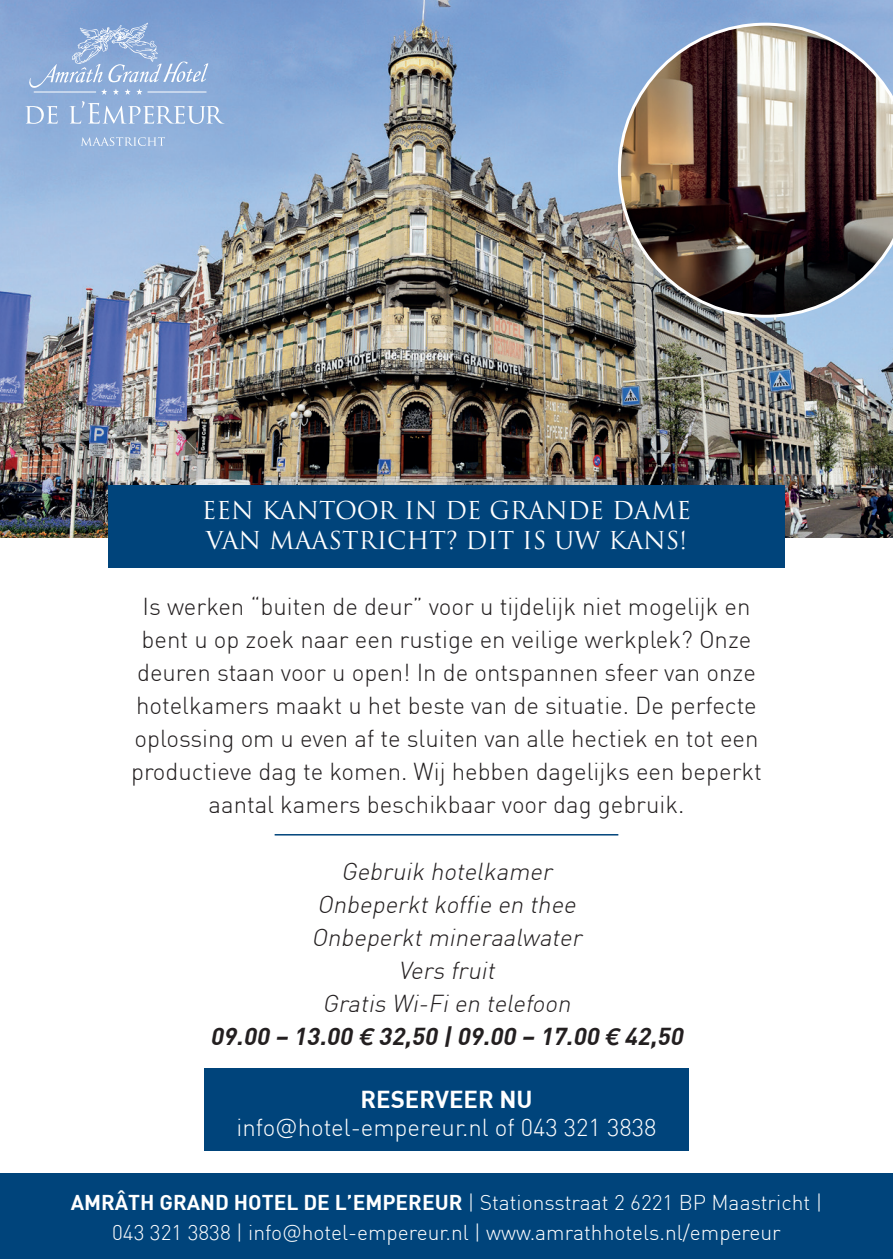
<style>
.page{position:relative;width:893px;height:1259px;background:#fff}
.page>*{position:absolute;margin:0;border:0;box-sizing:border-box;transform-origin:0 0}
.t1{font:300 24px/33px "DIN";color:#231f20;text-align:center}
.t2{font:italic 300 24px/33px "DIN";color:#231f20;text-align:center}
.t3{font:24px/30px "Trajan Pro";color:#fff}
.t4{font:italic 24px "DIN Bold";color:#231f20}
.t5{font:300 24px "DIN";color:#fff}
.t6{font:24px "DIN Bold";color:#fff}
.t7{font:300 21px/30px "DIN";color:#fff;text-align:center}
.s1{font-family:"Akkurat";font-weight:700}
.s2{font-family:"Akkurat"}
.s3{font-family:"DIN Bold";font-weight:400}
</style>
<div class="page">
<div style="left:204px;top:1068px;width:485px;height:83px;background:#00447b"></div>
<img style="left:0;top:0;width:893px;height:537px">
<div style="left:0;top:1174px;width:893px;height:85px;background:#00447b"></div>
<div style="left:108px;top:485px;width:677px;height:83px;background:#00447b"></div>
<svg style="left:26px;top:106px;width:32px;height:18px"></svg>
<svg style="left:70px;top:101px;width:154px;height:23px;background:#a3bde0"></svg>
<svg style="left:81px;top:137px;width:84px;height:9px"></svg>
<svg style="left:27px;top:23px;width:181px;height:72px;background:#94b1da"></svg>
<img style="left:618px;top:23px;width:275px;height:295px">
<hr style="left:275px;top:834px;width:343px;height:1px;background:#00447b">
<p class="t3" style="left:202px;top:495px;width:491px">EEN KANTOOR IN DE GRANDE DAME<br>VAN MAASTRICHT? DIT IS UW KANS!</p>
<p class="t1" style="left:131px;top:590px;width:632px">Is werken “buiten de deur” voor u tijdelijk niet mogelijk en bent u op zoek naar een rustige en veilige werkplek? Onze deuren staan voor u open! In de ontspannen sfeer van onze hotelkamers maakt u het beste van de situatie. De perfecte oplossing om u even af te sluiten van alle hectiek en tot een productieve dag te komen. Wij hebben dagelijks een beperkt aantal kamers beschikbaar voor dag gebruik.</p>
<p class="t2" style="left:311px;top:854px;width:277px">Gebruik hotelkamer<br>Onbeperktkoffie en thee<br>Onbeperktmineraalwater<br>Vers fruit<br>Gratis Wi-Fien telefoon</p>
<p class="t4" style="left:210px;top:1020px;width:479px">09.00 – 13.00 <span class="s1">€</span> 32,50 |09.00 – 17.00 <span class="s1">€</span> 42,50</p>
<p class="t6" style="left:360px;top:1083px;width:173px">RESERVEER NU</p>
<p class="t5" style="left:237px;top:1113px;width:421px">info<span class="s2">@</span>hotel-empereur.nl of 043 321 3838</p>
<p class="t7" style="left:71px;top:1187px;width:753px"><span class="s3">AMRÂTH GRAND HOTEL DE L’EMPEREUR</span> | Stationsstraat 2 6221 BP Maastricht |<br>043 321 3838 | info<span class="s2">@</span>hotel-empereur.nl | www.amrathhotels.nl/empereur</p>
</div>
